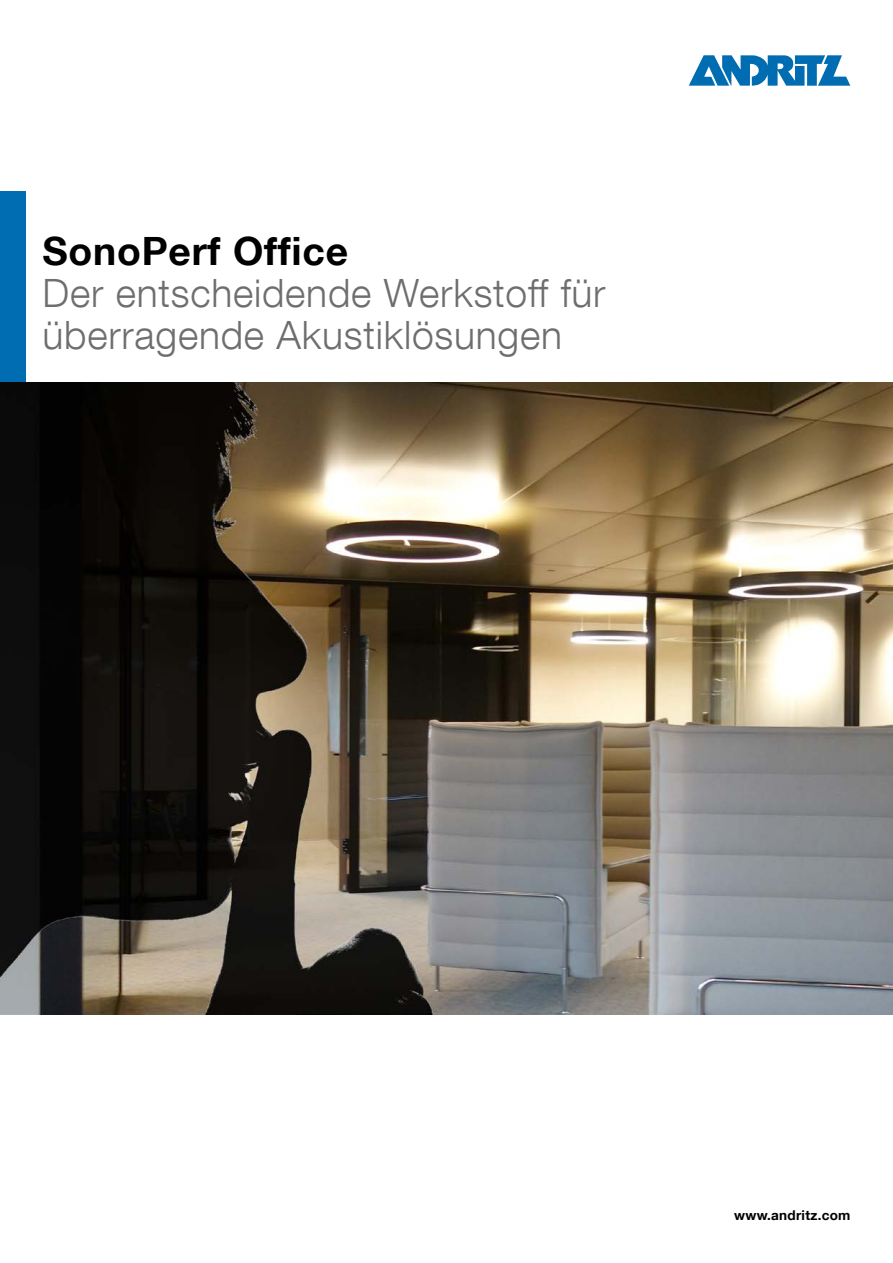
<style>
.page{position:relative;width:893px;height:1263px;background:#fff}
.page>*{position:absolute;margin:0;border:0;box-sizing:border-box;transform-origin:0 0}
.t1{font:300 39px/42px "Helvetica Neue LT Com";letter-spacing:.02em;color:#6e6e6e}
.t2{font:700 39px "Helvetica Neue LT Com";letter-spacing:.02em;color:#000}
.t3{font:700 13.5px "Helvetica Neue LT Com";letter-spacing:.02em;color:#000}
</style>
<div class="page">
<div style="left:0;top:191px;width:26px;height:192px;background:#006cb1"></div>
<img style="left:0;top:383px;width:893px;height:631px">
<svg style="left:689px;top:55px;width:161px;height:31px"></svg>
<p class="t2" style="left:43px;top:226px;width:307px">SonoPerf Office</p>
<p class="t1" style="left:43px;top:271px;width:565px">Der entscheidende Werkstoff für überragende Akustiklösungen</p>
<p class="t3" style="left:734px;top:1207px;width:118px">www.andritz.com</p>
</div>
